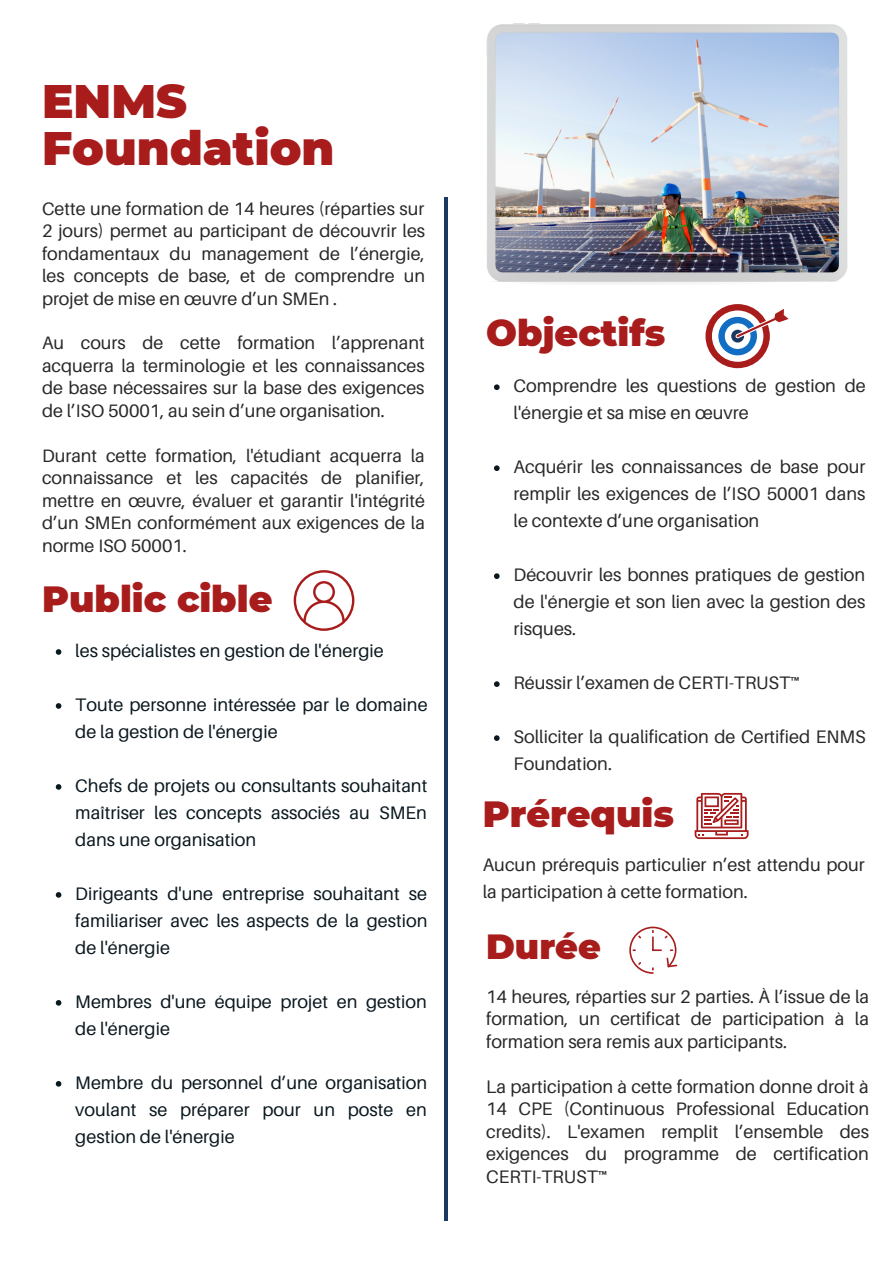
<style>
.page{position:relative;width:893px;height:1264px;background:#fff}
.page>*{position:absolute;margin:0;border:0;box-sizing:border-box;transform-origin:0 0}
.t1{font:900 46.95px "Montserrat";color:#a81c1c}
.t2{font:900 36.45px "Montserrat";color:#a81c1c}
.t3{font:900 34.95px "Montserrat";color:#a81c1c}
.t4{font:18.15px/27px "Aileron";color:#282828;text-align:justify}
.t5{font:18.15px/27px "Aileron";color:#0a181f;text-align:justify}
.t6{font:18px/22.5px "Aileron";color:#282828;text-align:justify}
</style>
<div class="page">
<hr style="left:444px;top:197px;width:4px;height:1023px;background:#1a3960">
<svg style="left:293px;top:570px;width:61px;height:61px"></svg>
<div style="left:705px;top:304px;width:64px;height:64px;background:#a81c1c;border-radius:50%"></div>
<svg style="left:711px;top:310px;width:52px;height:52px"></svg>
<div style="left:718px;top:317px;width:39px;height:38px;background:#126ec2;border-radius:50%"></div>
<svg style="left:724px;top:323px;width:26px;height:26px"></svg>
<div style="left:731px;top:330px;width:13px;height:12px;background:#1a3960;border-radius:50%"></div>
<svg style="left:735px;top:307px;width:54px;height:31px"></svg>
<svg style="left:694px;top:793px;width:54px;height:46px"></svg>
<svg style="left:629px;top:926px;width:48px;height:47px"></svg>
<img style="left:486px;top:24px;width:361px;height:260px">
<svg style="left:56px;top:649px;width:5px;height:5px"></svg>
<svg style="left:56px;top:703px;width:5px;height:5px"></svg>
<svg style="left:56px;top:784px;width:5px;height:5px"></svg>
<svg style="left:56px;top:892px;width:5px;height:5px"></svg>
<svg style="left:56px;top:1000px;width:5px;height:5px"></svg>
<svg style="left:56px;top:1081px;width:5px;height:5px"></svg>
<svg style="left:494px;top:384px;width:5px;height:6px"></svg>
<svg style="left:494px;top:465px;width:5px;height:6px"></svg>
<svg style="left:494px;top:573px;width:5px;height:6px"></svg>
<svg style="left:494px;top:681px;width:5px;height:6px"></svg>
<svg style="left:494px;top:735px;width:5px;height:6px"></svg>
<p class="t1" style="left:42px;top:72px;width:146px">ENMS</p>
<p class="t1" style="left:42px;top:119px;width:294px">Foundation</p>
<p class="t6" style="left:42px;top:197px;width:384px">Cette une formation de 14 heures (réparties sur 2 jours) permet au participant de découvrir les fondamentaux du management de l’énergie, les concepts de base, et de comprendre un projet de mise en œuvre d’un SMEn .</p>
<p class="t6" style="left:42px;top:331px;width:384px">Au cours de cette formation l’apprenant acquerra la terminologie et les connaissances de base nécessaires sur la base des exigences de l’ISO 50001, au sein d’une organisation.</p>
<p class="t6" style="left:42px;top:444px;width:384px">Durant cette formation, l'étudiant acquerra la connaissance et les capacités de planifier, mettre en œuvre, évaluer et garantir l'intégrité d’un SMEn conformément aux exigences de la norme ISO 50001.</p>
<p class="t2" style="left:42px;top:577px;width:232px">Public cible</p>
<p class="t5" style="left:75px;top:637px;width:310px">les spécialistes en gestion de l'énergie</p>
<p class="t5" style="left:75px;top:690px;width:354px">Toute personne intéressée par le domaine de la gestion de l'énergie</p>
<p class="t5" style="left:75px;top:771px;width:353px">Chefs de projets ou consultants souhaitant maîtriser les concepts associés au SMEn dans une organisation</p>
<p class="t5" style="left:75px;top:879px;width:353px">Dirigeants d'une entreprise souhaitant se familiariser avec les aspects de la gestion de l'énergie</p>
<p class="t5" style="left:75px;top:987px;width:353px">Membres d'une équipe projet en gestion de l'énergie</p>
<p class="t5" style="left:75px;top:1068px;width:353px">Membre du personnel d’une organisation voulant se préparer pour un poste en gestion de l'énergie</p>
<p class="t2" style="left:486px;top:311px;width:181px">Objectifs</p>
<p class="t4" style="left:513px;top:372px;width:354px">Comprendre les questions de gestion de l'énergie et sa mise en œuvre</p>
<p class="t4" style="left:513px;top:453px;width:353px">Acquérir les connaissances de base pour remplir les exigences de l’ISO 50001 dans le contexte d’une organisation</p>
<p class="t4" style="left:513px;top:561px;width:353px">Découvrir les bonnes pratiques de gestion de l'énergie et son lien avec la gestion des risques.</p>
<p class="t4" style="left:513px;top:669px;width:288px">Réussir l’examen de CERTI-TRUST™</p>
<p class="t4" style="left:513px;top:723px;width:353px">Solliciter la qualification de Certified ENMS<br>Foundation.</p>
<p class="t2" style="left:482px;top:791px;width:193px">Prérequis</p>
<p class="t4" style="left:482px;top:850px;width:383px">Aucun prérequis particulier n’est attendu pour la participation à cette formation.</p>
<p class="t3" style="left:486px;top:925px;width:116px">Durée</p>
<p class="t4" style="left:486px;top:984px;width:384px;line-height:22.5px">14 heures, réparties sur 2 parties. À l’issue de la formation, un certificat de participation à la formation sera remis aux participants.</p>
<p class="t4" style="left:486px;top:1074px;width:384px;line-height:22.5px">La participation à cette formation donne droit à 14 CPE (Continuous Professional Education credits). L'examen remplit l’ensemble des exigences du programme de certification CERTI-TRUST™</p>
</div>
